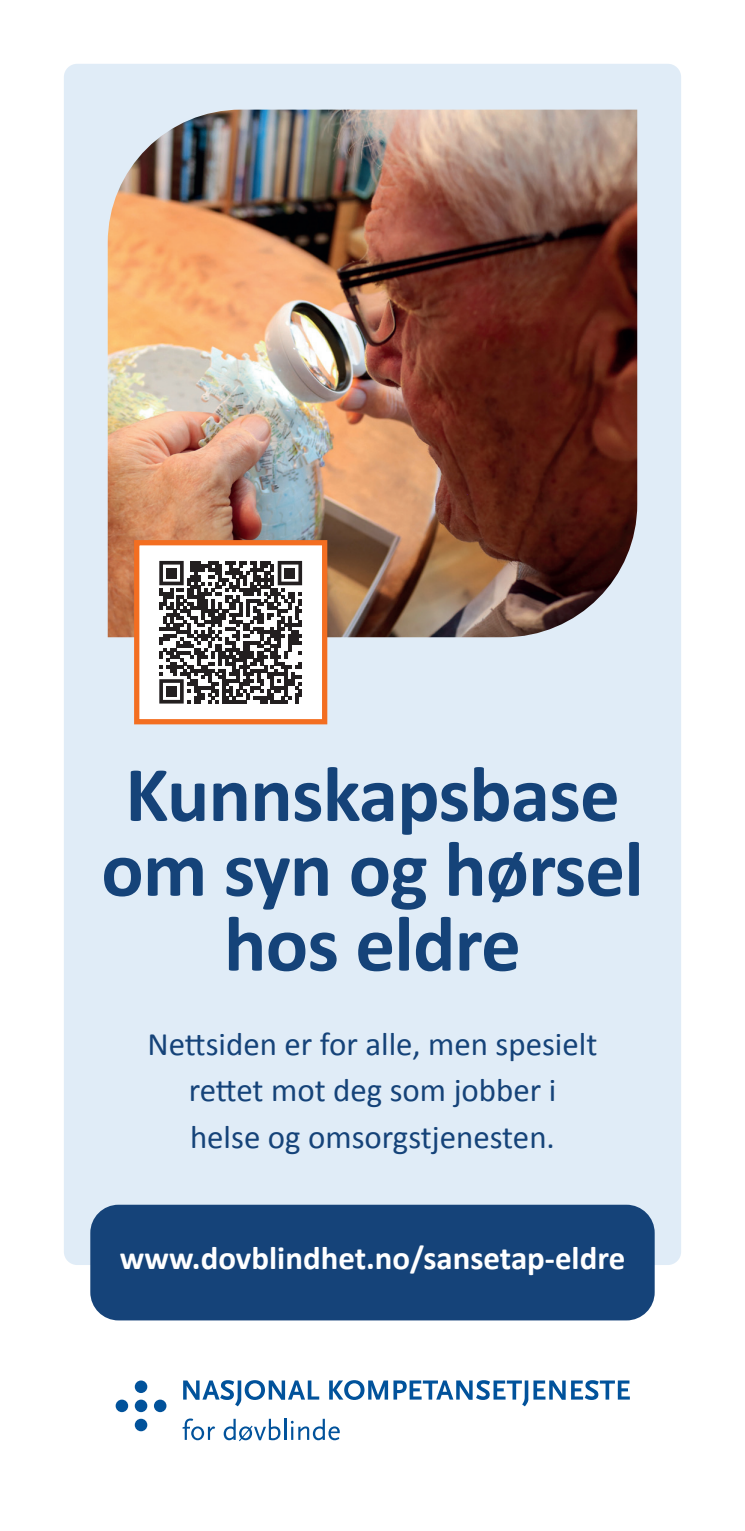
<style>
.page{position:relative;width:745px;height:1531px;background:#fff}
.page>*{position:absolute;margin:0;border:0;box-sizing:border-box;transform-origin:0 0}
.t1{font:700 79px/74.8px "Calibri";letter-spacing:-.01em;color:#154379;text-align:center}
.t2{font:32.75px/47px "Calibri";color:#154379;text-align:center}
.t3{font:700 32.75px "Calibri";color:#fff}
</style>
<div class="page">
<div style="left:135px;top:1380px;width:12px;height:13px;background:#01529b;border-radius:50%"></div>
<div style="left:135px;top:1399px;width:12px;height:13px;background:#01529b;border-radius:50%"></div>
<div style="left:116px;top:1399px;width:12px;height:13px;background:#01529b;border-radius:50%"></div>
<div style="left:154px;top:1399px;width:12px;height:13px;background:#01529b;border-radius:50%"></div>
<div style="left:135px;top:1418px;width:12px;height:13px;background:#01529b;border-radius:50%"></div>
<svg style="left:182px;top:1418px;width:33px;height:22px"></svg>
<svg style="left:223px;top:1419px;width:57px;height:22px"></svg>
<hr style="left:284px;top:1419px;width:2px;height:21px;background:#01529b">
<svg style="left:290px;top:1419px;width:49px;height:21px"></svg>
<svg style="left:183px;top:1380px;width:136px;height:26px"></svg>
<svg style="left:329px;top:1380px;width:300px;height:26px"></svg>
<div style="left:64px;top:64px;width:616px;height:1201px;background:#e0ecf7;border-radius:13px"></div>
<div style="left:90px;top:1205px;width:564px;height:115px;background:#154379;border-radius:28px"></div>
<img style="left:108px;top:110px;width:528px;height:527px">
<div style="left:134px;top:540px;width:193px;height:184px;background:#fff;border:5px solid #f36e21"></div>
<svg style="left:159px;top:561px;width:143px;height:142px"></svg>
<div style="left:166px;top:568px;width:11px;height:10px;background:#231f20"></div>
<div style="left:284px;top:568px;width:11px;height:10px;background:#231f20"></div>
<div style="left:166px;top:686px;width:11px;height:10px;background:#231f20"></div>
<h1 class="t1" style="left:101px;top:757px;width:543px">Kunnskapsbase om syn og hørsel hos eldre</h1>
<p class="t2" style="left:147px;top:1019px;width:451px">Nettsiden er for alle, men spesielt rettet mot deg som jobber i<br>helse og omsorgstjenesten.</p>
<p class="t3" style="left:120px;top:1237px;width:506px">www.dovblindhet.no/sansetap-eldre</p>
</div>
